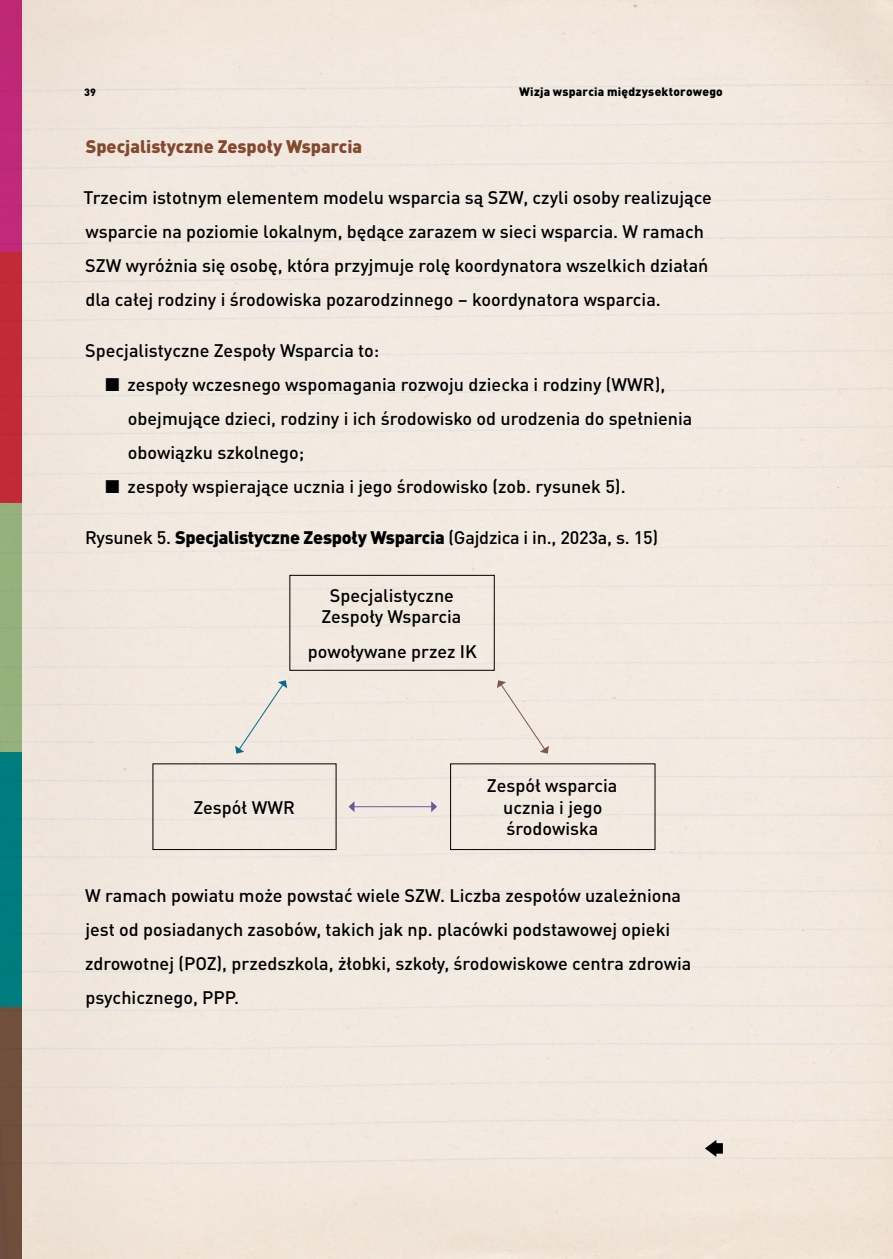
<style>
.page{position:relative;width:893px;height:1259px;background:#fff}
.page>*{position:absolute;margin:0;border:0;box-sizing:border-box;transform-origin:0 0}
.t1{font:500 18px/34px "DIN Pro Pl";color:#000}
.t2{font:900 18px "DIN Pro";color:#84482d}
.t3{font:900 12px "DIN Pro";letter-spacing:.02em;color:#000}
.t4{font:900 10.5px "DIN Pro";color:#000}
.s1{font-family:"DIN Pro";font-weight:900}
</style>
<div class="page">
<div style="left:21px;top:0;width:872px;height:1259px;background:#f2e9df"></div>
<img style="left:701px;top:1134px;width:30px;height:29px">
<div style="left:0;top:0;width:21px;height:252px;background:#c02877"></div>
<div style="left:0;top:252px;width:21px;height:251px;background:#c22a37"></div>
<div style="left:0;top:503px;width:21px;height:252px;background:#96b07d"></div>
<div style="left:0;top:752px;width:21px;height:255px;background:#007c7e"></div>
<div style="left:0;top:1007px;width:21px;height:252px;background:#704f3e"></div>
<div style="left:290px;top:575px;width:204px;height:95px;border:1px solid #000"></div>
<div style="left:153px;top:763px;width:183px;height:87px;border:1px solid #000"></div>
<div style="left:450px;top:763px;width:205px;height:87px;border:1px solid #000"></div>
<svg style="left:235px;top:680px;width:52px;height:73px;background:#e8e4dc"></svg>
<hr style="left:354px;top:806px;width:78px;height:1px;background:#665a9d">
<svg style="left:349px;top:801px;width:5px;height:11px"></svg>
<svg style="left:431px;top:801px;width:6px;height:11px"></svg>
<svg style="left:497px;top:680px;width:52px;height:73px;background:#ede4db"></svg>
<p class="t4" style="left:84px;top:85px;width:13px">39</p>
<p class="t3" style="left:519px;top:84px;width:205px">Wizja wsparcia międzysektorowego</p>
<p class="t2" style="left:86px;top:134px;width:278px">Specjalistyczne Zespoły Wsparcia</p>
<p class="t1" style="left:83px;top:179px;width:630px">Trzecim istotnym elementem modelu wsparcia są SZW, czyli osoby realizujące wsparcie na poziomie lokalnym, będące zarazem w sieci wsparcia. W ramach SZW wyróżnia się osobę, która przyjmuje rolę koordynatora wszelkich działań dla całej rodziny i środowiska pozarodzinnego – koordynatora wsparcia.</p>
<p class="t1" style="left:85px;top:333px;width:296px">Specjalistyczne Zespoły Wsparcia to:</p>
<p class="t1" style="left:128px;top:367px;width:566px;text-indent:-24px">■ zespoły wczesnego wspomagania rozwoju dziecka i rodziny (WWR), obejmujące dzieci, rodziny i ich środowisko od urodzenia do spełnienia obowiązku szkolnego;</p>
<p class="t1" style="left:104px;top:469px;width:524px">■ zespoły wspierające ucznia i jego środowisko (zob. rysunek 5).</p>
<p class="t1" style="left:85px;top:520px;width:574px">Rysunek 5. <span class="s1">Specjalistyczne Zespoły Wsparcia</span> (Gajdzica i in., 2023a, s. 15)</p>
<p class="t1" style="left:321px;top:583px;width:142px;line-height:21.6px;text-align:center">Specjalistyczne<br>Zespoły Wsparcia</p>
<p class="t1" style="left:308px;top:633px;width:171px">powoływane przez IK</p>
<p class="t1" style="left:193px;top:789px;width:103px">Zespół WWR</p>
<p class="t1" style="left:487px;top:773px;width:132px;line-height:21.6px;text-align:center">Zespół wsparcia ucznia i jego środowiska</p>
<p class="t1" style="left:85px;top:877px;width:608px">W ramach powiatu może powstać wiele SZW. Liczba zespołów uzależniona jest od posiadanych zasobów, takich jak np. placówki podstawowej opieki zdrowotnej (POZ), przedszkola, żłobki, szkoły, środowiskowe centra zdrowia psychicznego, PPP.</p>
</div>
